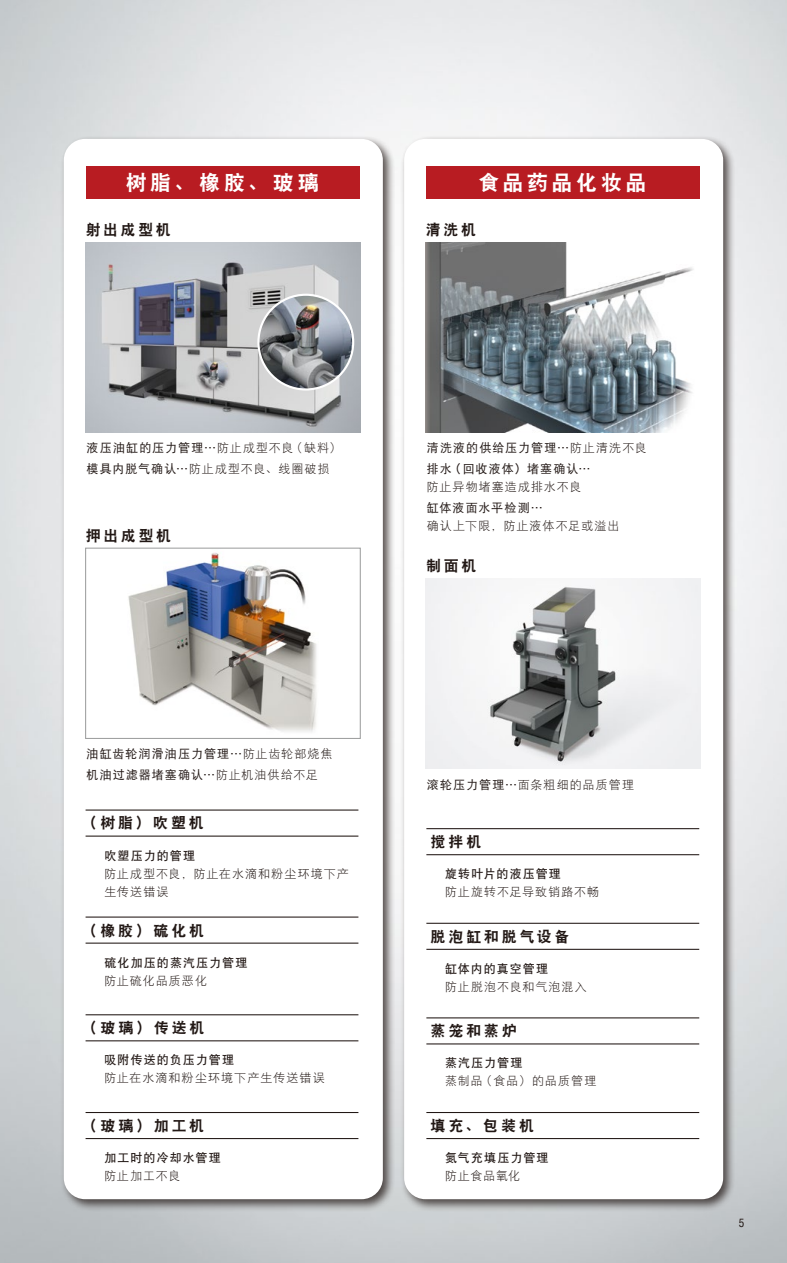
<style>
.page{position:relative;width:787px;height:1263px;background:#fff}
.page>*{position:absolute;margin:0;border:0;box-sizing:border-box;transform-origin:0 0}
.t1{font:21px "DF Hei GB W9";letter-spacing:.17em;color:#fff}
.t2{font:15px "DF Hei GB W9";letter-spacing:.185em;color:#221815}
.t3{font:12px/18px "DF Hei GB W3";letter-spacing:.085em;color:#221815}
.t4{font:12px/21px "DF Hei GB W5";letter-spacing:.09em;color:#221815}
.t5{font:12px "DF Hei GB W7";letter-spacing:.09em;color:#221815}
.t6{font:12px "DF Hei GB W3";letter-spacing:.065em;color:#221815}
.t7{font:condensed 11.25px "Helvetica LT Std";color:#221815}
.s1{font-family:"DF Hei GB W3"}
.s2{font-family:"DF Hei GB W5"}
</style>
<div class="page">
<div style="left:60px;top:135px;width:335px;height:1076px;background:#221815;opacity:.75"></div>
<div style="left:64px;top:139px;width:319px;height:1060px;background:#fff;border-radius:21px"></div>
<div style="left:400px;top:135px;width:335px;height:1076px;background:#221815;opacity:.75"></div>
<div style="left:404px;top:139px;width:319px;height:1060px;background:#fff;border-radius:21px"></div>
<img style="left:128px;top:552px;width:189px;height:180px">
<div style="left:85px;top:548px;width:276px;height:191px;border:1px solid #9fa0a0"></div>
<div style="left:86px;top:166px;width:274px;height:32px;background:#b81c22"></div>
<img style="left:86px;top:242px;width:274px;height:190px">
<div style="left:426px;top:166px;width:274px;height:32px;background:#b81c22"></div>
<img style="left:426px;top:242px;width:268px;height:190px">
<img style="left:426px;top:579px;width:274px;height:190px">
<hr style="left:86px;top:835px;width:272px;height:2px;background:#221815">
<hr style="left:86px;top:809px;width:272px;height:1px;background:#221815">
<hr style="left:86px;top:942px;width:272px;height:2px;background:#221815">
<hr style="left:86px;top:916px;width:272px;height:2px;background:#221815">
<hr style="left:86px;top:1040px;width:272px;height:1px;background:#221815">
<hr style="left:86px;top:1014px;width:272px;height:1px;background:#221815">
<hr style="left:86px;top:1138px;width:272px;height:1px;background:#221815">
<hr style="left:86px;top:1112px;width:272px;height:1px;background:#221815">
<hr style="left:426px;top:854px;width:273px;height:1px;background:#221815">
<hr style="left:426px;top:828px;width:273px;height:1px;background:#221815">
<hr style="left:426px;top:949px;width:273px;height:1px;background:#221815">
<hr style="left:426px;top:923px;width:273px;height:1px;background:#221815">
<hr style="left:426px;top:1043px;width:273px;height:1px;background:#221815">
<hr style="left:426px;top:1017px;width:273px;height:1px;background:#221815">
<hr style="left:426px;top:1138px;width:273px;height:1px;background:#221815">
<hr style="left:426px;top:1112px;width:273px;height:1px;background:#221815">
<img style="left:258px;top:295px;width:95px;height:94px;border-radius:47px">
<div style="left:257px;top:294px;width:97px;height:96px;border:2px solid #fff;border-radius:50%"></div>
<h1 class="t1" style="left:126px;top:171px;width:195px">树脂、橡胶、玻璃</h1>
<p class="t2" style="left:86px;top:221px;width:87px">射出成型机</p>
<h1 class="t1" style="left:478px;top:171px;width:169px">食品药品化妆品</h1>
<p class="t2" style="left:426px;top:221px;width:52px">清洗机</p>
<p class="t4" style="left:86px;top:437px;width:256px">液压油缸的压力管理…<span class="s1">防止成型不良（缺料）</span></p>
<p class="t3" style="left:86px;top:460px;width:245px"><span class="s2">模具内脱气确认…</span>防止成型不良、线圈破损</p>
<p class="t2" style="left:86px;top:527px;width:87px">押出成型机</p>
<p class="t4" style="left:86px;top:743px;width:248px">油缸齿轮润滑油压力管理…<span class="s1">防止齿轮部烧焦</span>机油过滤器堵塞确认…<span class="s1">防止机油供给不足</span></p>
<p class="t2" style="left:82px;top:815px;width:123px">（树脂）吹塑机</p>
<p class="t5" style="left:104px;top:849px;width:92px">吹塑压力的管理</p>
<p class="t3" style="left:104px;top:864px;width:246px">防止成型不良，防止在水滴和粉尘环境下产生传送错误</p>
<p class="t2" style="left:82px;top:922px;width:123px">（橡胶）硫化机</p>
<p class="t5" style="left:104px;top:956px;width:145px">硫化加压的蒸汽压力管理</p>
<p class="t3" style="left:104px;top:971px;width:104px">防止硫化品质恶化</p>
<p class="t2" style="left:82px;top:1020px;width:124px">（玻璃）传送机</p>
<p class="t5" style="left:104px;top:1053px;width:131px">吸附传送的负压力管理</p>
<p class="t3" style="left:104px;top:1069px;width:222px">防止在水滴和粉尘环境下产生传送错误</p>
<p class="t2" style="left:82px;top:1117px;width:123px">（玻璃）加工机</p>
<p class="t5" style="left:104px;top:1151px;width:118px">加工时的冷却水管理</p>
<p class="t3" style="left:104px;top:1166px;width:77px">防止加工不良</p>
<p class="t4" style="left:427px;top:437px;width:221px">清洗液的供给压力管理…<span class="s1">防止清洗不良</span>排水（回收液体）堵塞确认…</p>
<p class="t3" style="left:427px;top:478px;width:156px">防止异物堵塞造成排水不良</p>
<p class="t4" style="left:427px;top:497px;width:117px">缸体液面水平检测…</p>
<p class="t3" style="left:427px;top:517px;width:194px">确认上下限，防止液体不足或溢出</p>
<p class="t2" style="left:426px;top:558px;width:52px">制面机</p>
<p class="t3" style="left:427px;top:775px;width:209px"><span class="s2">滚轮压力管理…</span>面条粗细的品质管理</p>
<p class="t2" style="left:430px;top:833px;width:52px">搅拌机</p>
<p class="t5" style="left:445px;top:867px;width:117px">旋转叶片的液压管理</p>
<p class="t3" style="left:445px;top:883px;width:156px">防止旋转不足导致销路不畅</p>
<p class="t2" style="left:430px;top:928px;width:140px">脱泡缸和脱气设备</p>
<p class="t5" style="left:445px;top:962px;width:104px">缸体内的真空管理</p>
<p class="t3" style="left:445px;top:977px;width:143px">防止脱泡不良和气泡混入</p>
<p class="t2" style="left:430px;top:1023px;width:88px">蒸笼和蒸炉</p>
<p class="t5" style="left:445px;top:1056px;width:79px">蒸汽压力管理</p>
<p class="t6" style="left:445px;top:1074px;width:153px">蒸制品（食品）的品质管理</p>
<p class="t2" style="left:430px;top:1117px;width:105px">填充、包装机</p>
<p class="t5" style="left:445px;top:1151px;width:105px">氮气充填压力管理</p>
<p class="t3" style="left:445px;top:1166px;width:77px">防止食品氧化</p>
<p class="t7" style="left:738px;top:1216px;width:7px">5</p>
</div>
